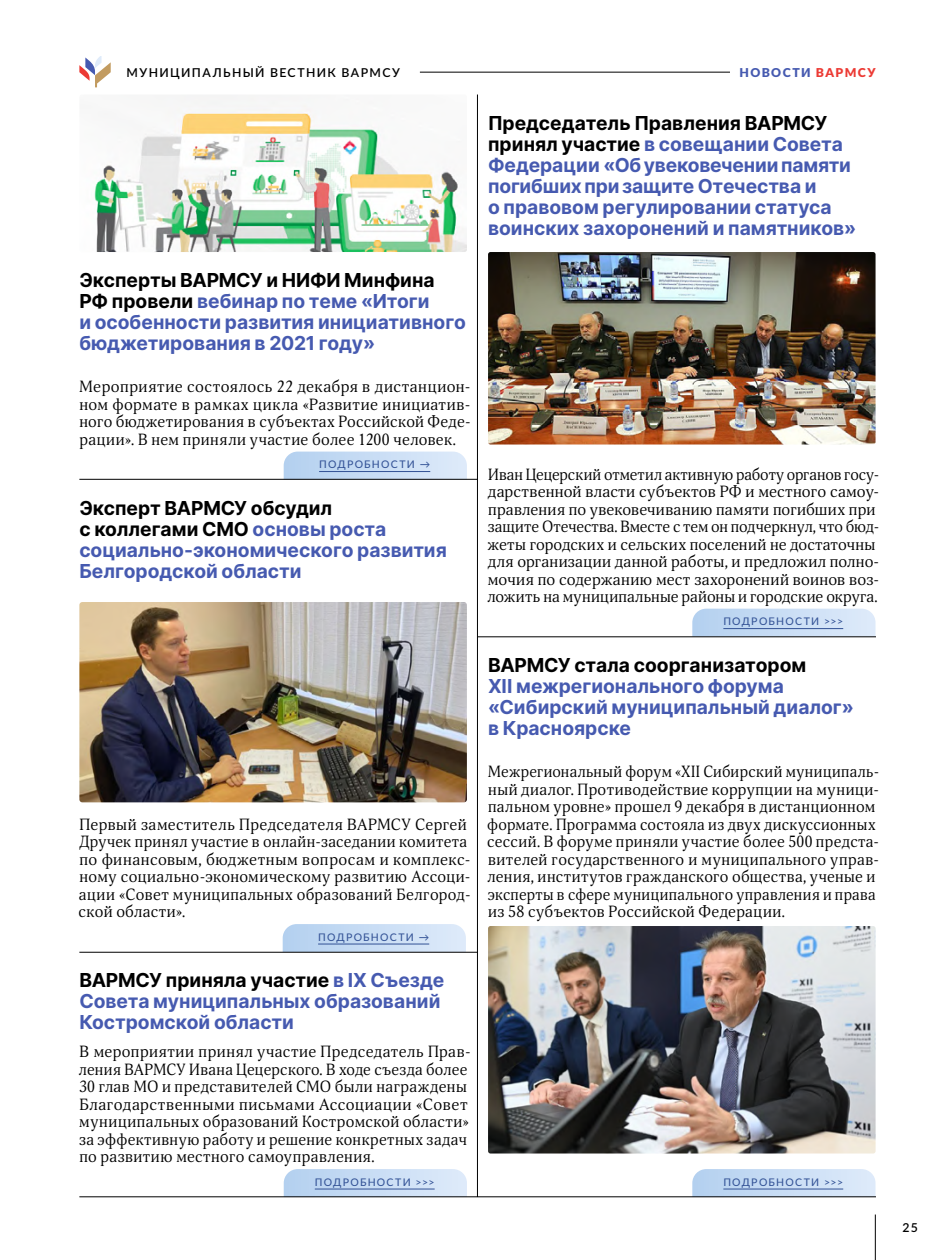
<style>
.page{position:relative;width:945px;height:1260px;background:#fff}
.page>*{position:absolute;margin:0;border:0;box-sizing:border-box;transform-origin:0 0}
.t1{font:700 19.25px/21px "Inter";letter-spacing:-.005em;color:#465ab0}
.t2{font:700 19.25px "Inter";letter-spacing:-.005em;color:#000}
.t3{font:15.75px/17.5px "Orbi";letter-spacing:.02em;color:#000}
.t4{font:600 12.25px "Lato";letter-spacing:.11em;color:#000}
.t5{font:900 12.25px "Lato";letter-spacing:.11em;color:#465ab0}
.t6{font:500 10.5px "Lato";letter-spacing:.115em;color:#355497}
.s1{color:#ec3a34}
.s2{color:#000}
</style>
<div class="page">
<hr style="left:420px;top:72px;width:456px;height:1px;background:#000">
<svg style="left:79px;top:56px;width:32px;height:31px"></svg>
<hr style="left:875px;top:1215px;width:1px;height:45px;background:#000">
<div style="left:730px;top:60px;width:146px;height:35px;background:#fff"></div>
<img style="left:94px;top:95px;width:373px;height:157px">
<img style="left:79px;top:602px;width:388px;height:200px">
<img style="left:488px;top:926px;width:388px;height:228px">
<img style="left:488px;top:252px;width:388px;height:193px">
<svg style="left:283px;top:924px;width:183px;height:28px;background:#c6daf1"></svg>
<hr style="left:318px;top:944px;width:111px;height:1px;background:#355497">
<svg style="left:284px;top:452px;width:183px;height:27px;background:#c8dbf2"></svg>
<hr style="left:319px;top:471px;width:111px;height:1px;background:#355497">
<svg style="left:284px;top:1169px;width:183px;height:28px;background:#c3d6ed"></svg>
<hr style="left:315px;top:1189px;width:120px;height:1px;background:#355497">
<svg style="left:692px;top:609px;width:184px;height:28px;background:#c4d8ee"></svg>
<hr style="left:723px;top:628px;width:120px;height:1px;background:#355497">
<svg style="left:692px;top:1169px;width:184px;height:28px;background:#c3d6ed"></svg>
<hr style="left:723px;top:1189px;width:120px;height:1px;background:#355497">
<hr style="left:79px;top:479px;width:399px;height:1px;background:#000">
<hr style="left:478px;top:637px;width:398px;height:1px;background:#000">
<hr style="left:79px;top:952px;width:399px;height:1px;background:#000">
<hr style="left:79px;top:1197px;width:797px;height:1px;background:#000">
<hr style="left:477px;top:95px;width:1px;height:1102px;background:#000">
<p class="t4" style="left:126px;top:64px;width:275px">МУНИЦИПАЛЬНЫЙ ВЕСТНИК ВАРМСУ</p>
<p class="t5" style="left:740px;top:63px;width:137px">НОВОСТИ <span class="s1">ВАРМСУ</span></p>
<p class="t1" style="left:79px;top:269px;width:388px"><span class="s2">Эксперты ВАРМСУ и НИФИ Минфина<br>РФ провели</span> вебинар по теме «Итоги<br>и особенности развития инициативного бюджетирования в 2021 году»</p>
<p class="t3" style="left:79px;top:378px;width:393px;text-align:justify">Мероприятие состоялось 22 декабря в дистанцион&shy;ном формате в рамках цикла «Развитие инициатив&shy;ного бюджетирования в субъектах Российской Феде&shy;рации». В нем приняли участие более 1200 человек.</p>
<p class="t6" style="left:319px;top:457px;width:113px">ПОДРОБНОСТИ →</p>
<p class="t1" style="left:79px;top:497px;width:369px"><span class="s2">Эксперт ВАРМСУ обсудил<br>с коллегами СМО</span> основы роста социально-экономического развития<br>Белгородской области</p>
<p class="t3" style="left:79px;top:815px;width:393px">Первый заместитель Председателя ВАРМСУ Сергей Дручек принял участие в онлайн-заседании комитета по финансовым, бюджетным вопросам и комплекс&shy;ному социально-экономическому развитию Ассоци&shy;ации «Совет муниципальных образований Белгород&shy;ской области».</p>
<p class="t6" style="left:318px;top:929px;width:113px">ПОДРОБНОСТИ →</p>
<p class="t1" style="left:79px;top:969px;width:366px"><span class="s2">ВАРМСУ приняла участие</span> в IX Съезде<br>Совета муниципальных образований<br>Костромской области</p>
<p class="t3" style="left:79px;top:1043px;width:393px">В мероприятии принял участие Председатель Прав&shy;ления ВАРМСУ Ивана Цецерского. В ходе съезда более 30 глав МО и представителей СМО были награждены Благодарственными письмами Ассоциации «Совет муниципальных образований Костромской области» за эффективную работу и решение конкретных задач по развитию местного самоуправления.</p>
<p class="t6" style="left:315px;top:1174px;width:121px">ПОДРОБНОСТИ &gt;&gt;&gt;</p>
<p class="t1" style="left:488px;top:112px;width:370px"><span class="s2">Председатель Правления ВАРМСУ принял участие</span> в совещании Совета Федерации «Об увековечении памяти погибших при защите Отечества и<br>о правовом регулировании статуса воинских захоронений и памятников»</p>
<p class="t3" style="left:487px;top:465px;width:393px">Иван Цецерский отметил активную работу органов госу&shy;дарственной власти субъектов РФ и местного самоу&shy;правления по увековечиванию памяти погибших при защите Отечества. Вместе с тем он подчеркнул, что бюд&shy;жеты городских и сельских поселений не достаточны для организации данной работы, и предложил полно&shy;мочия по содержанию мест захоронений воинов воз&shy;ложить на муниципальные районы и городские округа.</p>
<p class="t6" style="left:723px;top:614px;width:121px">ПОДРОБНОСТИ &gt;&gt;&gt;</p>
<p class="t2" style="left:488px;top:651px;width:320px">ВАРМСУ стала соорганизатором</p>
<p class="t1" style="left:488px;top:675px;width:367px">XII межрегионального форума «Сибирский муниципальный диалог» в Красноярске</p>
<p class="t3" style="left:487px;top:763px;width:393px">Межрегиональный форум «XII Сибирский муниципаль&shy;ный диалог. Противодействие коррупции на муници&shy;пальном уровне» прошел 9 декабря в дистанционном формате. Программа состояла из двух дискуссионных сессий. В форуме приняли участие более 500 предста&shy;вителей государственного и муниципального управ&shy;ления, институтов гражданского общества, ученые и эксперты в сфере муниципального управления и права из 58 субъектов Российской Федерации.</p>
<p class="t6" style="left:723px;top:1174px;width:121px">ПОДРОБНОСТИ &gt;&gt;&gt;</p>
<p class="t4" style="left:902px;top:1219px;width:17px">25</p>
</div>
